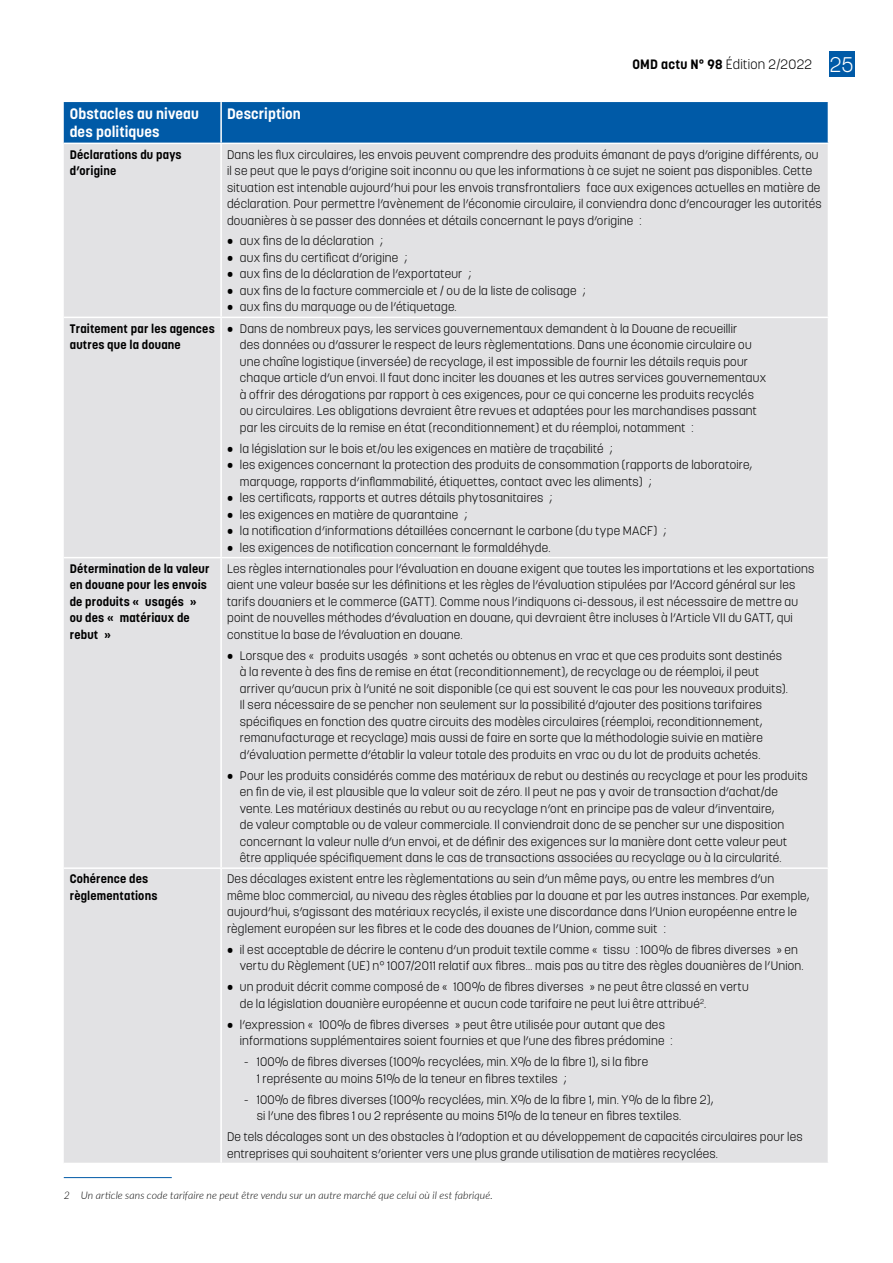
<style>
.page{position:relative;width:893px;height:1263px;background:#fff}
.page>*{position:absolute;margin:0;border:0;box-sizing:border-box;transform-origin:0 0}
.Table_header{font:700 15px/18px "Korolev";letter-spacing:.005em;color:#fff}
.t1{font:300 13.5px "Korolev";letter-spacing:.015em;color:#000}
.Table_body{font:300 12.3px/16.5px "Korolev";letter-spacing:.02em;color:#000}
.Table_body-2{font:700 12.3px/16.5px "Korolev";letter-spacing:.015em;color:#000}
.Footnote{font:italic 300 10.5px "Lato";letter-spacing:.01em;color:#000}
.s1{font-weight:700}
.s2{font-size:21px;color:#fff}
</style>
<div class="page">
<div style="left:64px;top:102px;width:764px;height:41px;background:#005aa7"></div>
<div style="left:64px;top:144px;width:764px;height:1019px;background:#e2e2e4"></div>
<hr style="left:220px;top:102px;width:2px;height:41px;background:#fff">
<hr style="left:220px;top:144px;width:2px;height:173px;background:#fff">
<hr style="left:64px;top:317px;width:157px;height:1px;background:#fff">
<hr style="left:221px;top:317px;width:608px;height:1px;background:#fff">
<hr style="left:220px;top:318px;width:2px;height:239px;background:#fff">
<hr style="left:64px;top:557px;width:157px;height:1px;background:#fff">
<hr style="left:221px;top:557px;width:608px;height:1px;background:#fff">
<hr style="left:220px;top:558px;width:2px;height:309px;background:#fff">
<hr style="left:64px;top:867px;width:157px;height:2px;background:#fff">
<hr style="left:221px;top:867px;width:608px;height:2px;background:#fff">
<hr style="left:220px;top:869px;width:2px;height:294px;background:#fff">
<hr style="left:64px;top:1177px;width:108px;height:1px;background:#005aa7">
<div style="left:829px;top:51px;width:25px;height:26px;background:#005aa7"></div>
<p class="t1" style="left:632px;top:56px;width:223px"><span class="s1">OMD actu N° 98</span> Édition 2/2022 <span class="s2">25</span></p>
<p class="Table_header" style="left:70px;top:105px;width:131px">Obstacles au niveau des politiques</p>
<p class="Table_header" style="left:227px;top:105px;width:75px">Description</p>
<p class="Table_body-2" style="left:70px;top:146px;width:113px">Déclarations du pays d’origine</p>
<p class="Table_body" style="left:227px;top:146px;width:596px">Dans les flux circulaires, les envois peuvent comprendre des produits émanant de pays d’origine différents, ou il se peut que le pays d’origine soit inconnu ou que les informations à ce sujet ne soient pas disponibles. Cette situation est intenable aujourd’hui pour les envois transfrontaliers face aux exigences actuelles en matière de déclaration. Pour permettre l’avènement de l’économie circulaire, il conviendra donc d’encourager les autorités douanières à se passer des données et détails concernant le pays d’origine :</p>
<p class="Table_body" style="left:227px;top:233px;width:157px">• aux fins de la déclaration ;</p>
<p class="Table_body" style="left:227px;top:249px;width:182px">• aux fins du certificat d’origine ;</p>
<p class="Table_body" style="left:227px;top:266px;width:246px">• aux fins de la déclaration de l’exportateur ;</p>
<p class="Table_body" style="left:227px;top:282px;width:360px">• aux fins de la facture commerciale et / ou de la liste de colisage ;</p>
<p class="Table_body" style="left:227px;top:299px;width:231px">• aux fins du marquage ou de l’étiquetage.</p>
<p class="Table_body-2" style="left:70px;top:320px;width:147px">Traitement par les agences autres que la douane</p>
<p class="Table_body" style="left:240px;top:320px;width:528px;text-indent:-13px">• Dans de nombreux pays, les services gouvernementaux demandent à la Douane de recueillir<br>des données ou d’assurer le respect de leurs règlementations. Dans une économie circulaire ou une chaîne logistique (inversée) de recyclage, il est impossible de fournir les détails requis pour chaque article d’un envoi. Il faut donc inciter les douanes et les autres services gouvernementaux à offrir des dérogations par rapport à ces exigences, pour ce qui concerne les produits recyclés ou circulaires. Les obligations devraient être revues et adaptées pour les marchandises passant par les circuits de la remise en état (reconditionnement) et du réemploi, notamment :</p>
<p class="Table_body" style="left:227px;top:440px;width:387px">• la législation sur le bois et/ou les exigences en matière de traçabilité ;</p>
<p class="Table_body" style="left:240px;top:457px;width:514px;text-indent:-13px">• les exigences concernant la protection des produits de consommation (rapports de laboratoire, marquage, rapports d’inflammabilité, étiquettes, contact avec les aliments) ;</p>
<p class="Table_body" style="left:227px;top:490px;width:327px">• les certificats, rapports et autres détails phytosanitaires ;</p>
<p class="Table_body" style="left:227px;top:506px;width:242px">• les exigences en matière de quarantaine ;</p>
<p class="Table_body" style="left:227px;top:523px;width:441px">• la notification d’informations détaillées concernant le carbone (du type MACF) ;</p>
<p class="Table_body" style="left:227px;top:539px;width:325px">• les exigences de notification concernant le formaldéhyde.</p>
<p class="Table_body-2" style="left:70px;top:560px;width:141px">Détermination de la valeur en douane pour les envois de produits « usagés » ou des « matériaux de rebut »</p>
<p class="Table_body" style="left:227px;top:560px;width:589px">Les règles internationales pour l’évaluation en douane exigent que toutes les importations et les exportations aient une valeur basée sur les définitions et les règles de l’évaluation stipulées par l’Accord général sur les tarifs douaniers et le commerce (GATT). Comme nous l’indiquons ci-dessous, il est nécessaire de mettre au point de nouvelles méthodes d’évaluation en douane, qui devraient être incluses à l’Article VII du GATT, qui constitue la base de l’évaluation en douane.</p>
<p class="Table_body" style="left:240px;top:647px;width:550px;text-indent:-13px">• Lorsque des « produits usagés » sont achetés ou obtenus en vrac et que ces produits sont destinés à la revente à des fins de remise en état (reconditionnement), de recyclage ou de réemploi, il peut arriver qu’aucun prix à l’unité ne soit disponible (ce qui est souvent le cas pour les nouveaux produits).<br>Il sera nécessaire de se pencher non seulement sur la possibilité d’ajouter des positions tarifaires spécifiques en fonction des quatre circuits des modèles circulaires (réemploi, reconditionnement, remanufacturage et recyclage) mais aussi de faire en sorte que la méthodologie suivie en matière d’évaluation permette d’établir la valeur totale des produits en vrac ou du lot de produits achetés.</p>
<p class="Table_body" style="left:240px;top:767px;width:569px;text-indent:-13px">• Pour les produits considérés comme des matériaux de rebut ou destinés au recyclage et pour les produits en fin de vie, il est plausible que la valeur soit de zéro. Il peut ne pas y avoir de transaction d’achat/de vente. Les matériaux destinés au rebut ou au recyclage n’ont en principe pas de valeur d’inventaire,<br>de valeur comptable ou de valeur commerciale. Il conviendrait donc de se pencher sur une disposition concernant la valeur nulle d’un envoi, et de définir des exigences sur la manière dont cette valeur peut être appliquée spécifiquement dans le cas de transactions associées au recyclage ou à la circularité.</p>
<p class="Table_body-2" style="left:70px;top:871px;width:89px">Cohérence des règlementations</p>
<p class="Table_body" style="left:227px;top:871px;width:584px">Des décalages existent entre les règlementations au sein d’un même pays, ou entre les membres d’un même bloc commercial, au niveau des règles établies par la douane et par les autres instances. Par exemple, aujourd’hui, s’agissant des matériaux recyclés, il existe une discordance dans l’Union européenne entre le règlement européen sur les fibres et le code des douanes de l’Union, comme suit :</p>
<p class="Table_body" style="left:240px;top:941px;width:565px;text-indent:-13px">• il est acceptable de décrire le contenu d’un produit textile comme « tissu : 100% de fibres diverses » en vertu du Règlement (UE) n° 1007/2011 relatif aux fibres… mais pas au titre des règles douanières de l’Union.</p>
<p class="Table_body" style="left:240px;top:979px;width:510px;text-indent:-13px">• un produit décrit comme composé de « 100% de fibres diverses » ne peut être classé en vertu de la législation douanière européenne et aucun code tarifaire ne peut lui être attribué<sup>2</sup>.</p>
<p class="Table_body" style="left:240px;top:1016px;width:434px;text-indent:-13px">• l’expression « 100% de fibres diverses » peut être utilisée pour autant que des informations supplémentaires soient fournies et que l’une des fibres prédomine :</p>
<p class="Table_body" style="left:257px;top:1054px;width:393px;text-indent:-13px">- 100% de fibres diverses (100% recyclées, min. X% de la fibre 1), si la fibre<br>1 représente au moins 51% de la teneur en fibres textiles ;</p>
<p class="Table_body" style="left:257px;top:1091px;width:458px;text-indent:-13px">- 100% de fibres diverses (100% recyclées, min. X% de la fibre 1, min. Y% de la fibre 2), si l’une des fibres 1 ou 2 représente au moins 51% de la teneur en fibres textiles.</p>
<p class="Table_body" style="left:227px;top:1128px;width:577px">De tels décalages sont un des obstacles à l’adoption et au développement de capacités circulaires pour les entreprises qui souhaitent s’orienter vers une plus grande utilisation de matières recyclées.</p>
<p class="Footnote" style="left:64px;top:1188px;width:431px">2 Un article sans code tarifaire ne peut être vendu sur un autre marché que celui où il est fabriqué.</p>
</div>
